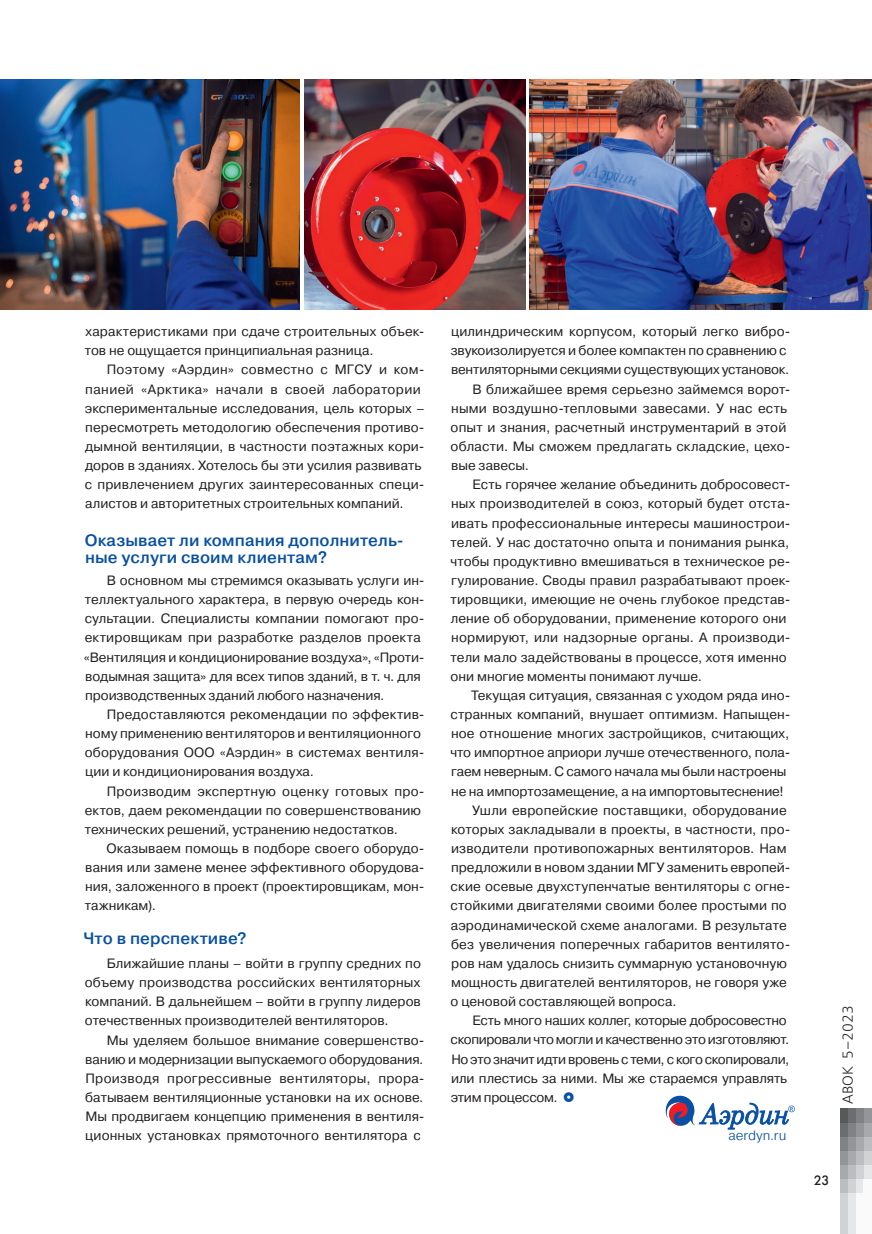
<style>
.page{position:relative;width:872px;height:1234px;background:#fff}
.page>*{position:absolute;margin:0;border:0;box-sizing:border-box;transform-origin:0 0}
.t1{font:500 16.5px/16.5px "Pragmatica";letter-spacing:.005em;color:#0850a3}
.t2{font:14.4px "Free Set Light C";color:#231f20}
.t3{font:13.5px/19.2px "Pragmatica";letter-spacing:.005em;color:#231f20}
.t4{font:13.5px "Pragmatica";letter-spacing:-.025em;color:#231f20}
.t5{font:13.5px "Pragmatica";letter-spacing:-.02em;color:#231f20}
.t6{font:13.5px "Pragmatica";letter-spacing:-.015em;color:#231f20}
.t7{font:300 13.5px "Pragmatica";letter-spacing:-.005em;color:#0850a3}
.t8{font:13.5px "Futura Futuris C";color:#231f20}
</style>
<div class="page">
<div style="left:863px;top:1108px;width:9px;height:14px;background:#939598"></div>
<div style="left:863px;top:1122px;width:9px;height:14px;background:#a8a9ad"></div>
<div style="left:863px;top:1136px;width:9px;height:14px;background:#bcbdc0"></div>
<div style="left:863px;top:1150px;width:9px;height:15px;background:#d1d2d4"></div>
<div style="left:863px;top:1165px;width:9px;height:14px;background:#e6e7e9"></div>
<div style="left:855px;top:1108px;width:8px;height:14px;background:#808285"></div>
<div style="left:855px;top:1122px;width:8px;height:14px;background:#939598"></div>
<div style="left:855px;top:1136px;width:8px;height:14px;background:#a8a9ad"></div>
<div style="left:855px;top:1150px;width:8px;height:15px;background:#bcbdc0"></div>
<div style="left:855px;top:1165px;width:8px;height:14px;background:#d1d2d4"></div>
<div style="left:855px;top:1179px;width:8px;height:14px;background:#e6e7e9"></div>
<div style="left:848px;top:1108px;width:7px;height:14px;background:#6c6d70"></div>
<div style="left:848px;top:1122px;width:7px;height:14px;background:#808285"></div>
<div style="left:848px;top:1136px;width:7px;height:14px;background:#939598"></div>
<div style="left:848px;top:1150px;width:7px;height:15px;background:#a8a9ad"></div>
<div style="left:848px;top:1165px;width:7px;height:14px;background:#bcbdc0"></div>
<div style="left:848px;top:1179px;width:7px;height:14px;background:#d1d2d4"></div>
<div style="left:840px;top:1108px;width:8px;height:14px;background:#57585a"></div>
<div style="left:840px;top:1122px;width:8px;height:14px;background:#6c6d70"></div>
<div style="left:840px;top:1136px;width:8px;height:14px;background:#808285"></div>
<div style="left:840px;top:1150px;width:8px;height:15px;background:#939598"></div>
<div style="left:840px;top:1165px;width:8px;height:14px;background:#a8a9ad"></div>
<div style="left:840px;top:1179px;width:8px;height:14px;background:#bcbdc0"></div>
<div style="left:863px;top:1179px;width:9px;height:54px;background:#fafafa"></div>
<div style="left:855px;top:1193px;width:8px;height:40px;background:#fafafa"></div>
<div style="left:848px;top:1193px;width:7px;height:40px;background:#e6e7e9"></div>
<div style="left:840px;top:1193px;width:8px;height:40px;background:#d1d2d4"></div>
<img style="left:529px;top:79px;width:343px;height:230px">
<img style="left:0;top:79px;width:300px;height:230px">
<img style="left:304px;top:79px;width:221px;height:230px">
<svg style="left:665px;top:1095px;width:130px;height:33px"></svg>
<p class="t3" style="left:85px;top:322px;width:341px">характеристиками при сдаче строительных объек&shy;тов не ощущается принципиальная разница.</p>
<p class="t3" style="left:85px;top:360px;width:341px;text-indent:22px">Поэтому «Аэрдин» совместно с МГСУ и ком&shy;панией «Арктика» начали в своей лаборатории экспериментальные исследования, цель которых – пересмотреть методологию обеспечения противо&shy;дымной вентиляции, в частности поэтажных кори&shy;доров в зданиях. Хотелось бы эти усилия развивать с привлечением других заинтересованных специ&shy;алистов и авторитетных строительных компаний.</p>
<p class="t1" style="left:85px;top:531px;width:320px">Оказывает ли компания дополнитель&shy;ные услуги своим клиентам?</p>
<p class="t3" style="left:84px;top:571px;width:342px;text-indent:23px">В основном мы стремимся оказывать услуги ин&shy;теллектуального характера, в первую очередь кон&shy;сультации. Специалисты компании помогают про&shy;ектировщикам при разработке разделов проекта «Вентиляция и кондиционирование воздуха», «Проти&shy;водымная защита» для всех типов зданий, в т. ч. для производственных зданий любого назначения.</p>
<p class="t3" style="left:85px;top:705px;width:341px;text-indent:22px">Предоставляются рекомендации по эффектив&shy;ному применению вентиляторов и вентиляционного оборудования ООО «Аэрдин» в системах вентиля&shy;ции и кондиционирования воздуха.</p>
<p class="t3" style="left:85px;top:781px;width:341px;text-indent:22px">Производим экспертную оценку готовых про&shy;ектов, даем рекомендации по совершенствованию технических решений, устранению недостатков.</p>
<p class="t3" style="left:85px;top:838px;width:341px;text-align:justify;text-indent:22px">Оказываем помощь в подборе своего оборудо&shy;вания или замене менее эффективного оборудова&shy;ния, заложенного в проект (проектировщикам, мон&shy;тажникам).</p>
<p class="t1" style="left:83px;top:929px;width:165px">Что в перспективе?</p>
<p class="t3" style="left:85px;top:953px;width:338px;text-align:justify;text-indent:22px">Ближайшие планы – войти в группу средних по объему производства российских вентиляторных компаний. В дальнейшем – войти в группу лидеров отечественных производителей вентиляторов.</p>
<p class="t3" style="left:85px;top:1030px;width:341px;text-align:justify;text-indent:22px">Мы уделяем большое внимание совершенство&shy;ванию и модернизации выпускаемого оборудования.<br>Производя прогрессивные вентиляторы, прора&shy;батываем вентиляционные установки на их основе.<br>Мы продвигаем концепцию применения в вентиля&shy;ционных установках прямоточного вентилятора с</p>
<p class="t3" style="left:451px;top:322px;width:341px">цилиндрическим корпусом, который легко вибро-</p>
<p class="t3" style="left:451px;top:341px;width:337px">звукоизолируется и более компактен по сравнению с</p>
<p class="t6" style="left:451px;top:361px;width:340px">вентиляторными секциями существующих установок.</p>
<p class="t3" style="left:472px;top:379px;width:319px">В ближайшее время серьезно займемся ворот-</p>
<p class="t3" style="left:451px;top:398px;width:337px">ными воздушно-тепловыми завесами. У нас есть</p>
<p class="t3" style="left:450px;top:418px;width:337px">опыт и знания, расчетный инструментарий в этой</p>
<p class="t3" style="left:450px;top:437px;width:341px">области. Мы сможем предлагать складские, цехо-</p>
<p class="t3" style="left:451px;top:456px;width:79px">вые завесы.</p>
<p class="t3" style="left:472px;top:475px;width:319px">Есть горячее желание объединить добросовест-</p>
<p class="t3" style="left:451px;top:494px;width:341px">ных производителей в союз, который будет отста-</p>
<p class="t3" style="left:451px;top:513px;width:341px">ивать профессиональные интересы машинострои-</p>
<p class="t3" style="left:450px;top:532px;width:340px">телей. У нас достаточно опыта и понимания рынка,</p>
<p class="t3" style="left:450px;top:551px;width:341px">чтобы продуктивно вмешиваться в техническое ре-</p>
<p class="t3" style="left:451px;top:571px;width:341px">гулирование. Своды правил разрабатывают проек-</p>
<p class="t3" style="left:450px;top:590px;width:341px">тировщики, имеющие не очень глубокое представ-</p>
<p class="t3" style="left:451px;top:609px;width:337px">ление об оборудовании, применение которого они</p>
<p class="t3" style="left:451px;top:628px;width:341px">нормируют, или надзорные органы. А производи-</p>
<p class="t3" style="left:450px;top:647px;width:338px">тели мало задействованы в процессе, хотя именно</p>
<p class="t3" style="left:450px;top:666px;width:253px">они многие моменты понимают лучше.</p>
<p class="t3" style="left:471px;top:685px;width:321px">Текущая ситуация, связанная с уходом ряда ино-</p>
<p class="t3" style="left:450px;top:705px;width:341px">странных компаний, внушает оптимизм. Напыщен-</p>
<p class="t3" style="left:451px;top:724px;width:340px">ное отношение многих застройщиков, считающих,</p>
<p class="t3" style="left:450px;top:743px;width:341px">что импортное априори лучше отечественного, пола-</p>
<p class="t3" style="left:451px;top:762px;width:337px">гаем неверным. С самого начала мы были настроены</p>
<p class="t3" style="left:451px;top:781px;width:334px">не на импортозамещение, а на импортовытеснение!</p>
<p class="t3" style="left:472px;top:800px;width:316px">Ушли европейские поставщики, оборудование</p>
<p class="t3" style="left:451px;top:819px;width:341px">которых закладывали в проекты, в частности, про-</p>
<p class="t3" style="left:451px;top:838px;width:337px">изводители противопожарных вентиляторов. Нам</p>
<p class="t3" style="left:451px;top:858px;width:341px">предложили в новом здании МГУ заменить европей-</p>
<p class="t3" style="left:450px;top:877px;width:341px">ские осевые двухступенчатые вентиляторы с огне-</p>
<p class="t3" style="left:450px;top:896px;width:338px">стойкими двигателями своими более простыми по</p>
<p class="t3" style="left:451px;top:915px;width:337px">аэродинамической схеме аналогами. В результате</p>
<p class="t3" style="left:451px;top:934px;width:341px">без увеличения поперечных габаритов вентилято-</p>
<p class="t3" style="left:451px;top:953px;width:337px">ров нам удалось снизить суммарную установочную</p>
<p class="t3" style="left:451px;top:972px;width:337px">мощность двигателей вентиляторов, не говоря уже</p>
<p class="t3" style="left:450px;top:991px;width:227px">о ценовой составляющей вопроса.</p>
<p class="t5" style="left:472px;top:1012px;width:316px">Есть много наших коллег, которые добросовестно</p>
<p class="t4" style="left:450px;top:1031px;width:340px">скопировали что могли и качественно это изготовляют.</p>
<p class="t4" style="left:451px;top:1050px;width:339px">Но это значит идти вровень с теми, с кого скопировали,</p>
<p class="t3" style="left:451px;top:1068px;width:338px">или плестись за ними. Мы же стараемся управлять</p>
<p class="t5" style="left:451px;top:1088px;width:108px">этим процессом.</p>
<p class="t7" style="left:728px;top:1126px;width:59px">aerdyn.ru</p>
<p class="t2" style="left:840px;top:1103px;width:100px;rotate:-90deg">АВОК 5–2023</p>
<p class="t8" style="left:813px;top:1171px;width:17px">23</p>
</div>
